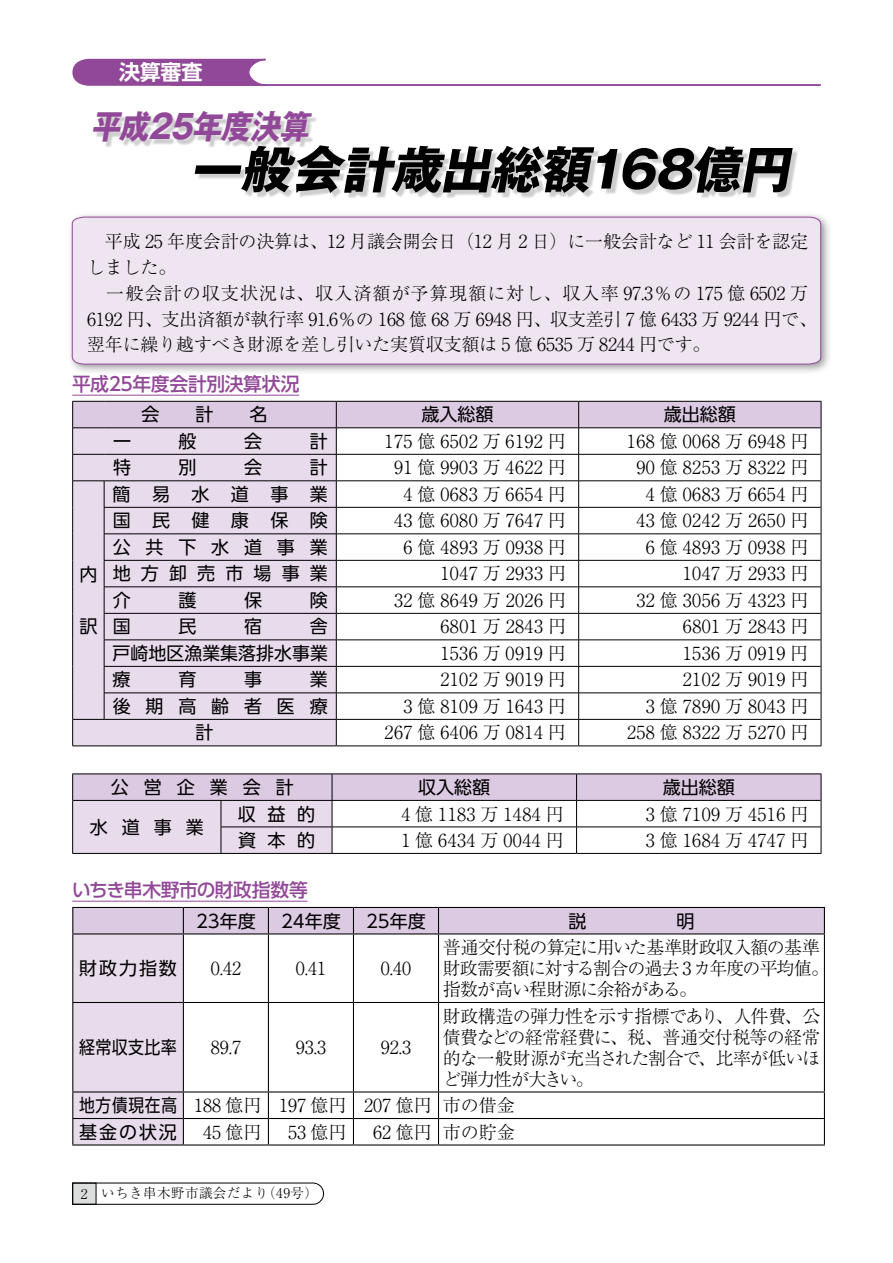
<style>
.page{position:relative;width:893px;height:1263px;background:#fff}
.page>*{position:absolute;margin:0;border:0;box-sizing:border-box;transform-origin:0 0}
.t1{font:italic 700 50.25px "Gothic MB101 Pr 5";color:#000}
.t2{font:italic 700 33px "Gothic MB101 Pr 5";color:#924898;scale:.9 1}
.t3{font:700 21px "UD Shin Go Pr 6 De";color:#fff}
.t4{font:500 18.75px "UD Shin Go Pr 6";letter-spacing:-.02em;color:#924898}
.t5{font:300 18px "Ryumin Pr 5";letter-spacing:.025em;color:#000}
.t6{font:300 18px/25.8px "Ryumin Pr 5";letter-spacing:.005em;color:#000}
.t7{font:18px "UD Shin Go Pr 6";letter-spacing:.11em;color:#000}
.t8{font:300 18px/21px "Ryumin Pr 5";letter-spacing:-.055em;color:#000}
.t9{font:18px "UD Shin Go Pr 6";letter-spacing:.825em;color:#000}
.t10{font:18px "UD Shin Go Pr 6";letter-spacing:.005em;color:#000}
.t11{font:18px "UD Shin Go Pr 6";letter-spacing:.565em;color:#000}
.t12{font:18px "UD Shin Go Pr 6";letter-spacing:.11em;color:#000;scale:.89 1}
.t13{font:300 13.5px "Ryumin Pr 5";letter-spacing:.035em;color:#000}
.s1{font-family:"UD Shin Go Pr 6";font-weight:400}
</style>
<div class="page">
<svg style="left:72px;top:1182px;width:252px;height:23px"></svg>
<svg style="left:72px;top:58px;width:194px;height:28px;background:#9d5ca3"></svg>
<div style="left:67px;top:212px;width:765px;height:163px;background:#000;opacity:.4"></div>
<div style="left:72px;top:217px;width:749px;height:147px;background:#eee5f1"></div>
<hr style="left:171px;top:84px;width:650px;height:2px;background:#924898">
<div style="left:197px;top:148px;width:601px;height:51px;background:#000;opacity:.2"></div>
<div style="left:95px;top:114px;width:223px;height:35px;background:#000;opacity:.2"></div>
<hr style="left:72px;top:395px;width:227px;height:1px;background:#924898">
<hr style="left:72px;top:901px;width:235px;height:1px;background:#924898">
<hr style="left:72px;top:745px;width:32px;height:1px;background:#000">
<hr style="left:104px;top:745px;width:232px;height:1px;background:#000">
<hr style="left:336px;top:745px;width:243px;height:1px;background:#000">
<hr style="left:579px;top:745px;width:242px;height:1px;background:#000">
<svg style="left:72px;top:401px;width:750px;height:344px"></svg>
<hr style="left:72px;top:773px;width:149px;height:1px;background:#000">
<hr style="left:221px;top:773px;width:111px;height:1px;background:#000">
<hr style="left:332px;top:773px;width:245px;height:1px;background:#000">
<hr style="left:577px;top:773px;width:244px;height:1px;background:#000">
<hr style="left:72px;top:853px;width:149px;height:1px;background:#000">
<hr style="left:221px;top:853px;width:111px;height:1px;background:#000">
<hr style="left:332px;top:853px;width:245px;height:1px;background:#000">
<hr style="left:577px;top:853px;width:244px;height:1px;background:#000">
<svg style="left:72px;top:774px;width:750px;height:79px"></svg>
<svg style="left:72px;top:907px;width:753px;height:237px"></svg>
<hr style="left:72px;top:1144px;width:111px;height:1px;background:#000">
<hr style="left:183px;top:1144px;width:85px;height:1px;background:#000">
<hr style="left:268px;top:1144px;width:85px;height:1px;background:#000">
<hr style="left:353px;top:1144px;width:85px;height:1px;background:#000">
<hr style="left:438px;top:1144px;width:387px;height:1px;background:#000">
<p class="t3" style="left:119px;top:55px;width:85px">決算審査</p>
<h2 class="t2" style="left:90px;top:99px;width:254px">平成25年度決算</h2>
<h1 class="t1" style="left:190px;top:128px;width:615px">一般会計歳出総額168億円</h1>
<p class="t6" style="left:87px;top:227px;width:731px">　平成 25 年度会計の決算は、12 月議会開会日（12 月 2 日）に一般会計など 11 会計を認定しました。<br>　一般会計の収支状況は、収入済額が予算現額に対し、収入率 97.3％の 175 億 6502 万6192 円、支出済額が執行率 91.6％の 168 億 68 万 6948 円、収支差引 7 億 6433 万 9244 円で、翌年に繰り越すべき財源を差し引いた実質収支額は 5 億 6535 万 8244 円です。</p>
<p class="t4" style="left:72px;top:368px;width:229px">平成25年度会計別決算状況</p>
<p class="t7" style="left:421px;top:400px;width:73px">歳入総額</p>
<p class="t7" style="left:664px;top:400px;width:73px">歳出総額</p>
<p class="t7" style="left:113px;top:426px;width:19px">一</p>
<p class="t7" style="left:179px;top:426px;width:19px">般</p>
<p class="t7" style="left:244px;top:426px;width:19px">会</p>
<p class="t7" style="left:310px;top:426px;width:19px">計</p>
<p class="t5" style="left:385px;top:427px;width:183px">175 億 6502 万 6192 円</p>
<p class="t5" style="left:627px;top:427px;width:183px">168 億 0068 万 6948 円</p>
<p class="t7" style="left:113px;top:453px;width:19px">特</p>
<p class="t7" style="left:179px;top:453px;width:19px">別</p>
<p class="t7" style="left:244px;top:453px;width:19px">会</p>
<p class="t7" style="left:310px;top:453px;width:19px">計</p>
<p class="t5" style="left:394px;top:453px;width:173px">91 億 9903 万 4622 円</p>
<p class="t5" style="left:636px;top:453px;width:173px">90 億 8253 万 8322 円</p>
<p class="t7" style="left:113px;top:479px;width:217px">簡易水道事業</p>
<p class="t5" style="left:403px;top:480px;width:164px">4 億 0683 万 6654 円</p>
<p class="t5" style="left:646px;top:480px;width:164px">4 億 0683 万 6654 円</p>
<p class="t7" style="left:113px;top:506px;width:217px">国民健康保険</p>
<p class="t5" style="left:394px;top:506px;width:173px">43 億 6080 万 7647 円</p>
<p class="t5" style="left:636px;top:506px;width:173px">43 億 0242 万 2650 円</p>
<p class="t9" style="left:113px;top:532px;width:217px">公共下水道事業</p>
<p class="t5" style="left:403px;top:533px;width:164px">6 億 4893 万 0938 円</p>
<p class="t5" style="left:646px;top:533px;width:164px">6 億 4893 万 0938 円</p>
<p class="t11" style="left:113px;top:559px;width:217px">地方卸売市場事業</p>
<p class="t5" style="left:440px;top:559px;width:127px">1047 万 2933 円</p>
<p class="t5" style="left:683px;top:559px;width:127px">1047 万 2933 円</p>
<p class="t7" style="left:113px;top:585px;width:19px">介</p>
<p class="t7" style="left:178px;top:585px;width:19px">護</p>
<p class="t7" style="left:244px;top:585px;width:19px">保</p>
<p class="t7" style="left:310px;top:585px;width:19px">険</p>
<p class="t5" style="left:394px;top:586px;width:173px">32 億 8649 万 2026 円</p>
<p class="t5" style="left:636px;top:586px;width:173px">32 億 3056 万 4323 円</p>
<p class="t7" style="left:113px;top:612px;width:19px">国</p>
<p class="t7" style="left:178px;top:612px;width:19px">民</p>
<p class="t7" style="left:244px;top:612px;width:19px">宿</p>
<p class="t7" style="left:310px;top:612px;width:19px">舎</p>
<p class="t5" style="left:440px;top:612px;width:127px">6801 万 2843 円</p>
<p class="t5" style="left:683px;top:612px;width:127px">6801 万 2843 円</p>
<p class="t10" style="left:113px;top:638px;width:217px">戸崎地区漁業集落排水事業</p>
<p class="t5" style="left:440px;top:639px;width:127px">1536 万 0919 円</p>
<p class="t5" style="left:683px;top:639px;width:127px">1536 万 0919 円</p>
<p class="t7" style="left:113px;top:665px;width:19px">療</p>
<p class="t7" style="left:178px;top:665px;width:20px">育</p>
<p class="t7" style="left:244px;top:665px;width:19px">事</p>
<p class="t7" style="left:310px;top:665px;width:19px">業</p>
<p class="t5" style="left:440px;top:665px;width:127px">2102 万 9019 円</p>
<p class="t5" style="left:683px;top:665px;width:127px">2102 万 9019 円</p>
<p class="t9" style="left:113px;top:691px;width:217px">後期高齢者医療</p>
<p class="t5" style="left:403px;top:692px;width:164px">3 億 8109 万 1643 円</p>
<p class="t5" style="left:646px;top:692px;width:164px">3 億 7890 万 8043 円</p>
<p class="t7" style="left:196px;top:718px;width:19px">計</p>
<p class="t5" style="left:385px;top:718px;width:183px">267 億 6406 万 0814 円</p>
<p class="t5" style="left:627px;top:718px;width:183px">258 億 8322 万 5270 円</p>
<p class="t7" style="left:111px;top:772px;width:184px">公営企業会計</p>
<p class="t7" style="left:418px;top:772px;width:73px">収入総額</p>
<p class="t7" style="left:663px;top:772px;width:73px">歳出総額</p>
<p class="t7" style="left:90px;top:812px;width:116px">水道事業</p>
<p class="t7" style="left:79px;top:560px;width:19px">内</p>
<p class="t7" style="left:79px;top:611px;width:19px">訳</p>
<p class="t7" style="left:238px;top:799px;width:79px">収益的</p>
<p class="t5" style="left:401px;top:800px;width:164px">4 億 1183 万 1484 円</p>
<p class="t5" style="left:646px;top:800px;width:164px">3 億 7109 万 4516 円</p>
<p class="t7" style="left:238px;top:826px;width:79px">資本的</p>
<p class="t5" style="left:401px;top:826px;width:164px">1 億 6434 万 0044 円</p>
<p class="t5" style="left:646px;top:826px;width:164px">3 億 1684 万 4747 円</p>
<p class="t4" style="left:72px;top:874px;width:237px">いちき串木野市の財政指数等</p>
<p class="t7" style="left:196px;top:906px;width:61px">23年度</p>
<p class="t7" style="left:281px;top:906px;width:61px">24年度</p>
<p class="t7" style="left:366px;top:906px;width:61px">25年度</p>
<p class="t7" style="left:79px;top:954px;width:99px">財政力指数</p>
<p class="t6" style="left:211px;top:954px;width:32px">0.42</p>
<p class="t6" style="left:296px;top:954px;width:32px">0.41</p>
<p class="t6" style="left:381px;top:954px;width:32px">0.40</p>
<p class="t8" style="left:443px;top:935px;width:388px">普通交付税の算定に用いた基準財政収入額の基準財政需要額に対する割合の過去 3 カ年度の平均値。指数が高い程財源に余裕がある。</p>
<p class="t6" style="left:443px;top:1004px;width:379px;line-height:21px;text-align:justify">財政構造の弾力性を示す指標であり、人件費、公債費などの経常経費に、税、普通交付税等の経常的な一般財源が充当された割合で、比率が低いほど弾力性が大きい。</p>
<p class="t6" style="left:79px;top:1091px;width:437px"><span class="s1">地方債現在高</span> 188 億円 197 億円 207 億円 市の借金</p>
<p class="t7" style="left:79px;top:1117px;width:99px">基金の状況</p>
<p class="t6" style="left:203px;top:1117px;width:60px">45 億円</p>
<p class="t6" style="left:288px;top:1117px;width:60px">53 億円</p>
<p class="t6" style="left:373px;top:1117px;width:143px">62 億円 市の貯金</p>
<p class="t12" style="left:79px;top:1033px;width:111px">経常収支比率</p>
<p class="t6" style="left:211px;top:1033px;width:32px">89.7</p>
<p class="t6" style="left:296px;top:1033px;width:32px">93.3</p>
<p class="t6" style="left:381px;top:1033px;width:32px">92.3</p>
<p class="t13" style="left:81px;top:1183px;width:239px">2 いちき串木野市議会だより（49号）</p>
</div>
